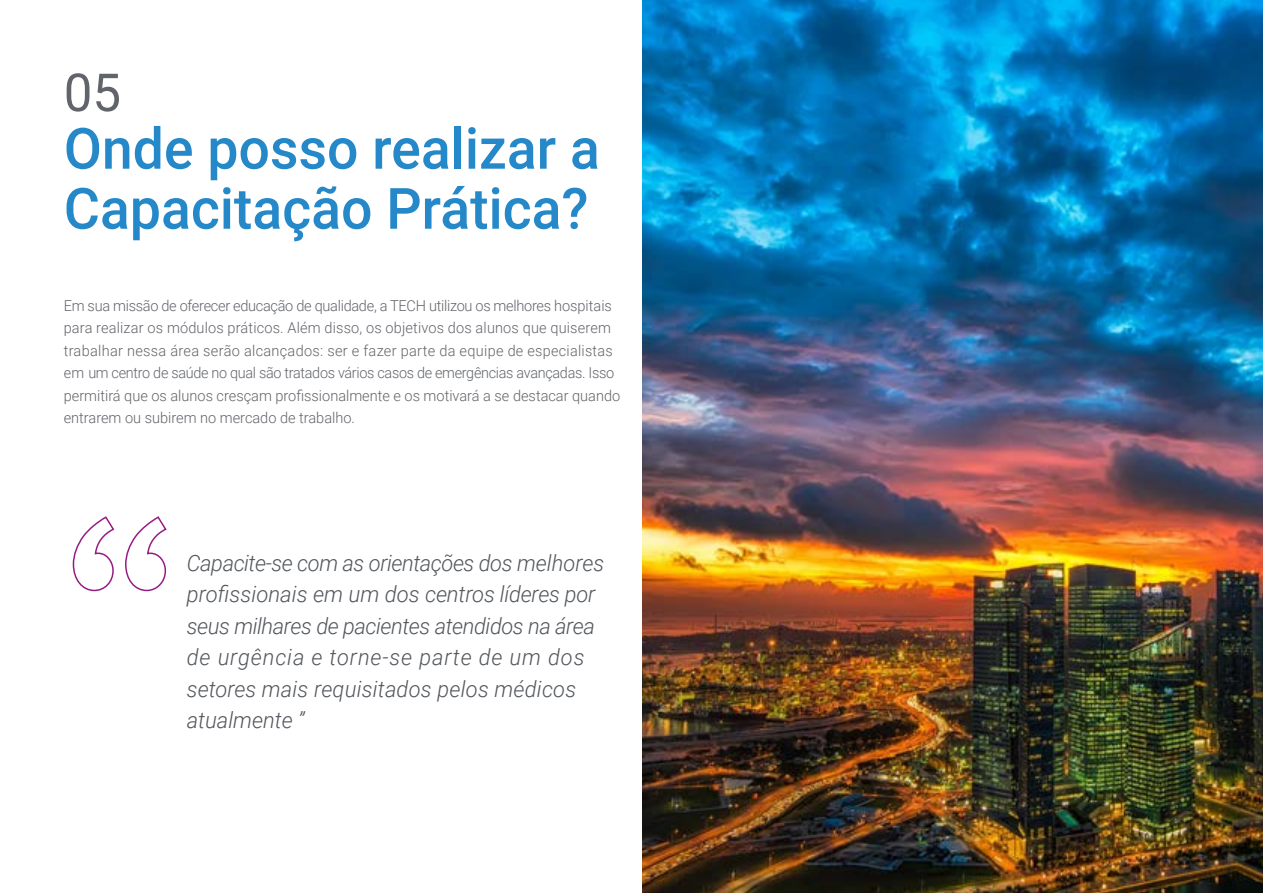
<style>
.page{position:relative;width:1263px;height:893px;background:#fff}
.page>*{position:absolute;margin:0;border:0;box-sizing:border-box;transform-origin:0 0}
.t1{font:500 57px/60px "Roboto";color:#2488c9}
.t2{font:52.5px "Roboto";color:#61646a}
.t3{font:italic 300 22.5px/31.5px "Roboto";color:#52555b}
.t4{font:300 15px/22.5px "Roboto";color:#61646a}
</style>
<div class="page">
<svg style="left:72px;top:516px;width:95px;height:76px"></svg>
<img style="left:642px;top:0;width:621px;height:893px">
<h2 class="t2" style="left:64px;top:56px;width:59px">05</h2>
<h1 class="t1" style="left:64px;top:116px;width:537px">Onde posso realizar a<br>Capacitação Prática?</h1>
<p class="t4" style="left:64px;top:293px;width:558px">Em sua missão de oferecer educação de qualidade, a TECH utilizou os melhores hospitais para realizar os módulos práticos. Além disso, os objetivos dos alunos que quiserem trabalhar nessa área serão alcançados: ser e fazer parte da equipe de especialistas em um centro de saúde no qual são tratados vários casos de emergências avançadas. Isso permitirá que os alunos cresçam profissionalmente e os motivará a se destacar quando entrarem ou subirem no mercado de trabalho.</p>
<h3 class="t3" style="left:187px;top:546px;width:419px">Capacite-se com as orientações dos melhores profissionais em um dos centros líderes por seus milhares de pacientes atendidos na área de urgência e torne-se parte de um dos setores mais requisitados pelos médicos atualmente ”</h3>
</div>
